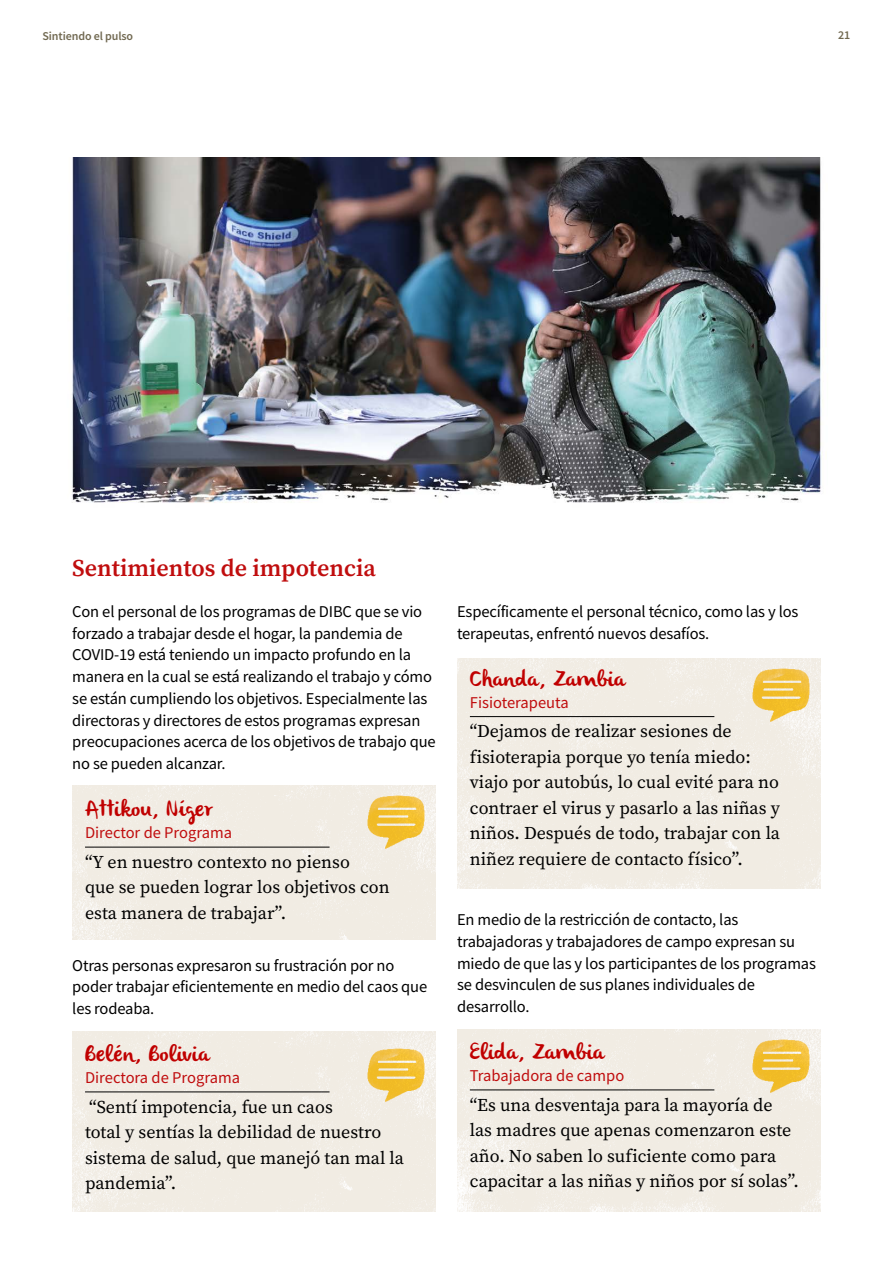
<style>
.page{position:relative;width:893px;height:1263px;background:#fff}
.page>*{position:absolute;margin:0;border:0;box-sizing:border-box;transform-origin:0 0}
.H4_-_criteria{font:600 24px "Source Serif Pro";color:#c00d0e}
.p_-_interviewee{font:22.5px "olivier";letter-spacing:.02em;color:#c00000}
.p_-_quote{font:18px/25.5px "Source Serif Pro";color:#000}
.p_-_body_text{font:16.5px/21.8px "Source Sans Pro";letter-spacing:-.01em;color:#000}
.p_-_interviewee-2{font:16.5px "Source Sans Pro";color:#c00d0e}
.t1{font:600 12px "Source Sans Pro";letter-spacing:-.01em;color:#716951}
</style>
<div class="page">
<div style="left:73px;top:785px;width:363px;height:155px;background:#f1ece3"></div>
<img style="left:367px;top:796px;width:57px;height:52px">
<div style="left:73px;top:1032px;width:363px;height:180px;background:#f1ece3"></div>
<img style="left:367px;top:1048px;width:57px;height:53px">
<div style="left:458px;top:658px;width:363px;height:231px;background:#f1ece3"></div>
<img style="left:752px;top:668px;width:57px;height:53px">
<div style="left:458px;top:1029px;width:363px;height:183px;background:#f1ece3"></div>
<img style="left:752px;top:1039px;width:57px;height:53px">
<img style="left:72px;top:157px;width:751px;height:346px">
<hr style="left:85px;top:847px;width:245px;height:1px;background:#000">
<hr style="left:85px;top:1091px;width:245px;height:1px;background:#000">
<hr style="left:470px;top:716px;width:244px;height:1px;background:#000">
<hr style="left:470px;top:1089px;width:244px;height:1px;background:#000">
<p class="t1" style="left:43px;top:28px;width:92px">Sintiendo el pulso</p>
<p class="t1" style="left:838px;top:27px;width:14px">21</p>
<h4 class="H4_-_criteria" style="left:72px;top:551px;width:305px">Sentimientos de impotencia</h4>
<p class="p_-_body_text" style="left:72px;top:600px;width:365px">Con el personal de los programas de DIBC que se vio forzado a trabajar desde el hogar, la pandemia de COVID-19 está teniendo un impacto profundo en la manera en la cual se está realizando el trabajo y cómo se están cumpliendo los objetivos. Especialmente las directoras y directores de estos programas expresan preocupaciones acerca de los objetivos de trabajo que no se pueden alcanzar.</p>
<p class="p_-_interviewee" style="left:85px;top:796px;width:129px">Attikou, Níger</p>
<p class="p_-_interviewee-2" style="left:85px;top:822px;width:149px">Director de Programa</p>
<p class="p_-_quote" style="left:85px;top:849px;width:306px">“Y en nuestro contexto no pienso<br>que se pueden lograr los objetivos con esta manera de trabajar”.</p>
<p class="p_-_body_text" style="left:72px;top:954px;width:356px">Otras personas expresaron su frustración por no poder trabajar eficientemente en medio del caos que les rodeaba.</p>
<p class="p_-_interviewee" style="left:85px;top:1041px;width:126px">Belén, Bolivia</p>
<p class="p_-_interviewee-2" style="left:85px;top:1067px;width:156px">Directora de Programa</p>
<p class="p_-_quote" style="left:85px;top:1094px;width:320px">“Sentí impotencia, fue un caos<br>total y sentías la debilidad de nuestro sistema de salud, que manejó tan mal la pandemia”.</p>
<p class="p_-_body_text" style="left:457px;top:600px;width:343px">Específicamente el personal técnico, como las y los terapeutas, enfrentó nuevos desafíos.</p>
<p class="p_-_interviewee" style="left:470px;top:666px;width:157px">Chanda, Zambia</p>
<p class="p_-_interviewee-2" style="left:470px;top:692px;width:100px">Fisioterapeuta</p>
<p class="p_-_quote" style="left:470px;top:719px;width:312px">“Dejamos de realizar sesiones de fisioterapia porque yo tenía miedo: viajo por autobús, lo cual evité para no contraer el virus y pasarlo a las niñas y niños. Después de todo, trabajar con la niñez requiere de contacto físico”.</p>
<p class="p_-_body_text" style="left:457px;top:908px;width:360px">En medio de la restricción de contacto, las trabajadoras y trabajadores de campo expresan su miedo de que las y los participantes de los programas se desvinculen de sus planes individuales de desarrollo.</p>
<p class="p_-_interviewee" style="left:470px;top:1039px;width:136px">Elida, Zambia</p>
<p class="p_-_interviewee-2" style="left:470px;top:1065px;width:156px">Trabajadora de campo</p>
<p class="p_-_quote" style="left:470px;top:1092px;width:330px">“Es una desventaja para la mayoría de las madres que apenas comenzaron este año. No saben lo suficiente como para capacitar a las niñas y niños por sí solas”.</p>
</div>
